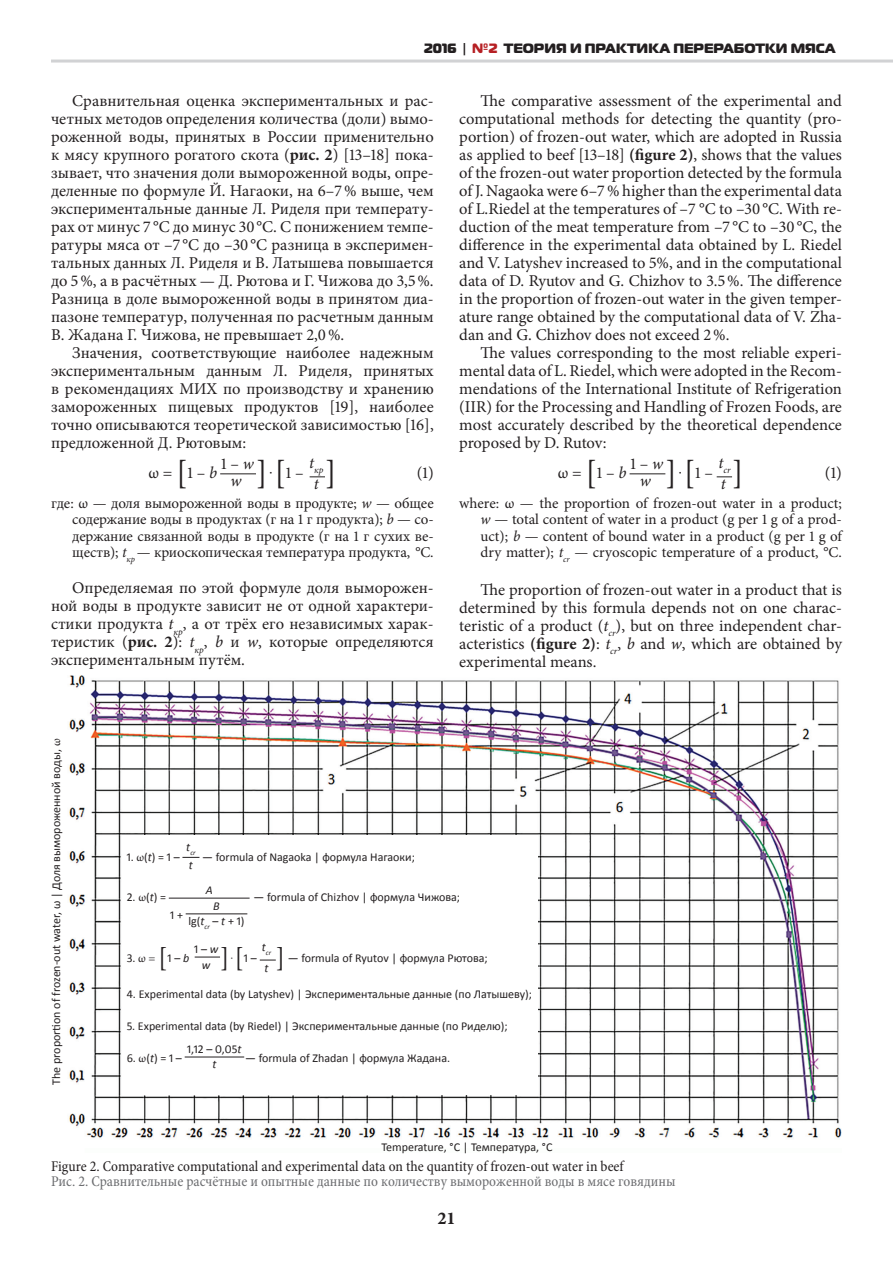
<style>
.page{position:relative;width:893px;height:1263px;background:#fff}
.page>*{position:absolute;margin:0;border:0;box-sizing:border-box;transform-origin:0 0}
.t1{font:27px "Minion Pro";color:#231f20}
.t2{font:18px "Minion Pro Bold Capt";color:#231f20}
.t3{font:16.5px/18px "Minion Pro";color:#231f20;text-align:justify}
.t4{font:italic 16.5px "Minion Pro";color:#231f20}
.t5{font:15px/16.5px "Minion Pro";letter-spacing:-.005em;color:#231f20;text-align:justify}
.t6{font:condensed 15px "Minion Pro";color:#231f20}
.t7{font:condensed 15px "Minion Pro";color:#6c6d70}
.t8{font:13.5px "Magistral Black C";color:#231f20}
.t9{font:12px/15.5px "Calibri";color:#231f20;text-align:center}
.t10{font:italic 12px "Calibri";color:#231f20}
.t11{font:12px "Minion Pro";color:#231f20}
.t12{font:italic 9.6px "Minion Pro";color:#231f20}
.t13{font:italic 6.9px "Calibri";color:#231f20}
.s1{color:#b62024}
.s2{font-weight:700}
.s3{font-size:33px}
.s4{font-style:italic}
.s5{font-family:"Minion Pro"}
</style>
<div class="page">
<hr style="left:51px;top:60px;width:842px;height:3px;background:#d1d2d4">
<hr style="left:220px;top:473px;width:36px;height:1px;background:#231f20">
<svg style="left:310px;top:476px;width:15px;height:1px"></svg>
<hr style="left:630px;top:473px;width:35px;height:1px;background:#231f20">
<svg style="left:717px;top:476px;width:15px;height:1px"></svg>
<img style="left:69px;top:676px;width:773px;height:462px">
<div style="left:122px;top:836px;width:416px;height:259px;background:#fff"></div>
<svg style="left:195px;top:957px;width:25px;height:1px"></svg>
<svg style="left:260px;top:960px;width:16px;height:1px"></svg>
<svg style="left:182px;top:857px;width:17px;height:1px"></svg>
<hr style="left:169px;top:898px;width:81px;height:1px;background:#231f20">
<hr style="left:186px;top:913px;width:61px;height:1px;background:#231f20">
<hr style="left:185px;top:1056px;width:59px;height:1px;background:#231f20">
<p class="t8" style="left:424px;top:40px;width:413px">2016 | <span class="s1">№2</span> ТЕОРИЯ И ПРАКТИКА ПЕРЕРАБОТКИ МЯСА</p>
<p class="t3" style="left:51px;top:91px;width:384px;text-indent:21px">Сравнительная оценка экспериментальных и рас&shy;четных методов определения количества (доли) вымо&shy;роженной воды, принятых в России применительно к мясу крупного рогатого скота (<span class="s2">рис. 2</span>) [13–18] пока&shy;зывает, что значения доли вымороженной воды, опре&shy;деленные по формуле Й. Нагаоки, на 6–7% выше, чем экспериментальные данные Л. Риделя при температу&shy;рах от минус 7 °С до минус 30 °С. С понижением темпе&shy;ратуры мяса от –7 °С до –30 °С разница в эксперимен&shy;тальных данных Л. Риделя и В. Латышева повышается до 5%, а в расчётных — Д. Рютова и Г. Чижова до 3,5%.<br>Разница в доле вымороженной воды в принятом диа&shy;пазоне температур, полученная по расчетным данным В. Жадана Г. Чижова, не превышает 2,0%.</p>
<p class="t3" style="left:51px;top:343px;width:384px;text-indent:21px">Значения, соответствующие наиболее надежным экспериментальным данным Л. Риделя, принятых в рекомендациях МИХ по производству и хранению замороженных пищевых продуктов [19], наиболее точно описываются теоретической зависимостью [16], предложенной Д. Рютовым:</p>
<p class="t3" style="left:148px;top:464px;width:70px">ω = <span class="s3">[</span>1 – <span class="s4">b</span></p>
<p class="t3" style="left:221px;top:455px;width:34px">1 – <span class="s4">w</span></p>
<p class="t3" style="left:459px;top:91px;width:384px;text-indent:21px">The comparative assessment of the experimental and computational methods for detecting the quantity (pro&shy;portion) of frozen-out water, which are adopted in Russia as applied to beef [13–18] <span class="s2">(figure 2)</span>, shows that the values of the frozen-out water proportion detected by the formula of J. Nagаоka were 6–7% higher than the experimental data of L.Riedel at the temperatures of –7 °C to –30°C. With re&shy;duction of the meat temperature from –7 °C to –30 °C, the difference in the experimental data obtained by L. Riedel and V. Latyshev increased to 5%, and in the computational data of D. Ryutov and G. Chizhov to 3.5%. The difference in the proportion of frozen-out water in the given temper&shy;ature range obtained by the computational data of V. Zha&shy;dan and G. Chizhov does not exceed 2%.</p>
<p class="t3" style="left:459px;top:343px;width:384px;text-indent:21px">The values corresponding to the most reliable experi&shy;mental data of L. Riedel, which were adopted in the Recom&shy;mendations of the International Institute of Refrigeration (IIR) for the Processing and Handling of Frozen Foods, are most accurately described by the theoretical dependence proposed by D. Rutov:</p>
<p class="t3" style="left:558px;top:464px;width:70px">ω = <span class="s3">[</span>1 – <span class="s4">b</span></p>
<p class="t3" style="left:631px;top:455px;width:34px">1 – <span class="s4">w</span></p>
<p class="t3" style="left:230px;top:464px;width:75px"><span class="s4">w</span> <span class="s3">]</span>.<span class="s3">[</span>1 –</p>
<p class="t12" style="left:309px;top:464px;width:16px"><sup>t</sup>кр</p>
<p class="t3" style="left:640px;top:464px;width:75px"><span class="s4">w</span> <span class="s3">]</span>.<span class="s3">[</span>1 –</p>
<p class="t12" style="left:718px;top:464px;width:14px"><sup>t</sup>cr</p>
<p class="t4" style="left:314px;top:472px;width:24px">t <sup>]</sup></p>
<p class="t3" style="left:417px;top:464px;width:18px">(1)</p>
<p class="t5" style="left:72px;top:495px;width:363px;text-indent:-21px">где: ω — доля вымороженной воды в продукте; <span class="s4">w</span> — общее содержание воды в продуктах (г на 1 г продукта); <span class="s4">b</span> — со&shy;держание связанной воды в продукте (г на 1 г сухих ве&shy;ществ); <span class="s4">t</span><sub>кр</sub> — криоскопическая температура продукта, °С.</p>
<p class="t3" style="left:51px;top:579px;width:384px;text-indent:21px">Определяемая по этой формуле доля выморожен&shy;ной воды в продукте зависит не от одной характери&shy;стики продукта <span class="s4">t</span><sub>кр</sub>, а от трёх его независимых харак&shy;теристик (<span class="s2">рис. 2</span>): <span class="s4">t</span><sub>кр</sub>, <span class="s4">b</span> и <span class="s4">w</span>, которые определяются экспериментальным путём.</p>
<p class="t4" style="left:721px;top:472px;width:24px">t <sup>]</sup></p>
<p class="t3" style="left:825px;top:464px;width:18px">(1)</p>
<p class="t5" style="left:480px;top:495px;width:363px;text-indent:-21px">where: ω — the proportion of frozen-out water in a product; <span class="s4">w</span> — total content of water in a product (g per 1 g of a prod&shy;uct); <span class="s4">b</span> — content of bound water in a product (g per 1 g of dry matter); <span class="s4">t</span><sub>cr</sub> — cryoscopic temperature of a product, °C.</p>
<p class="t3" style="left:459px;top:580px;width:384px;text-indent:21px">The proportion of frozen-out water in a product that is determined by this formula depends not on one charac&shy;teristic of a product (<span class="s4">t</span><sub>cr</sub>), but on three independent char&shy;acteristics <span class="s2">(figure 2)</span>: <span class="s4">t</span><sub>cr</sub>, <span class="s4">b</span> and <span class="s4">w</span>, which are obtained by experimental means.</p>
<p class="t9" style="left:48px;top:1085px;width:348px;rotate:-90deg">The proportion of frozen-out water, ω | Доля вымороженной воды, <span class="s5">ω</span></p>
<p class="t13" style="left:186px;top:848px;width:11px"><sup>t</sup>cr</p>
<p class="t10" style="left:189px;top:856px;width:6px">t</p>
<p class="t9" style="left:202px;top:849px;width:214px">— formula of Nagaoka | формула Нагаоки;</p>
<p class="t9" style="left:127px;top:849px;width:55px">1. <span class="s5">ω</span>(<span class="s4">t</span>) = 1 –</p>
<p class="t10" style="left:206px;top:882px;width:8px">A</p>
<p class="t9" style="left:127px;top:889px;width:41px">2. <span class="s5">ω</span>(<span class="s4">t</span>) =</p>
<p class="t9" style="left:170px;top:907px;width:14px">1 +</p>
<p class="t9" style="left:189px;top:898px;width:57px"><span class="s4">B<br></span>lg(<span class="s4">t</span><sub>cr</sub> – <span class="s4">t</span> + 1)</p>
<p class="t9" style="left:254px;top:889px;width:208px">— formula of Chizhov | формула Чижова;</p>
<p class="t13" style="left:262px;top:948px;width:11px"><sup>t</sup>cr</p>
<p class="t10" style="left:265px;top:960px;width:6px">t</p>
<p class="t9" style="left:127px;top:950px;width:30px">3. <span class="s5">ω =</span></p>
<h1 class="t1" style="left:158px;top:939px;width:11px">[</h1>
<p class="t9" style="left:168px;top:950px;width:23px">1 – <span class="s4">b</span></p>
<p class="t9" style="left:194px;top:940px;width:26px;line-height:16.5px">1 – <span class="s4">w w</span></p>
<h1 class="t1" style="left:220px;top:939px;width:25px">][</h1>
<h1 class="t1" style="left:276px;top:939px;width:11px">]</h1>
<p class="t9" style="left:288px;top:950px;width:202px">— formula of Ryutov | формула Рютова;</p>
<p class="t9" style="left:127px;top:986px;width:407px">4. Experimental data (by Latyshev) | Экспериментальные данные (по Латышеву);</p>
<p class="t9" style="left:127px;top:1018px;width:382px">5. Experimental data (by Riedel) | Экспериментальные данные (по Риделю);</p>
<p class="t9" style="left:127px;top:1050px;width:57px">6. <span class="s5">ω</span>(<span class="s4">t</span>) = 1 –</p>
<p class="t9" style="left:187px;top:1041px;width:56px">1,12 – 0,05<span class="s4">t t</span></p>
<p class="t9" style="left:245px;top:1050px;width:207px">— formula of Zhadan | формула Жадана.</p>
<p class="t11" style="left:231px;top:950px;width:4px">.</p>
<p class="t9" style="left:244px;top:950px;width:14px">1 –</p>
<p class="t9" style="left:381px;top:1139px;width:172px">Temperature, °C | Температура, °C</p>
<p class="t6" style="left:51px;top:1157px;width:574px">Figure 2. Comparative computational and experimental data on the quantity of frozen-out water in beef</p>
<p class="t7" style="left:51px;top:1172px;width:626px">Рис. 2. Сравнительные расчётные и опытные данные по количеству вымороженной воды в мясе говядины</p>
<p class="t2" style="left:437px;top:1205px;width:20px">21</p>
</div>
